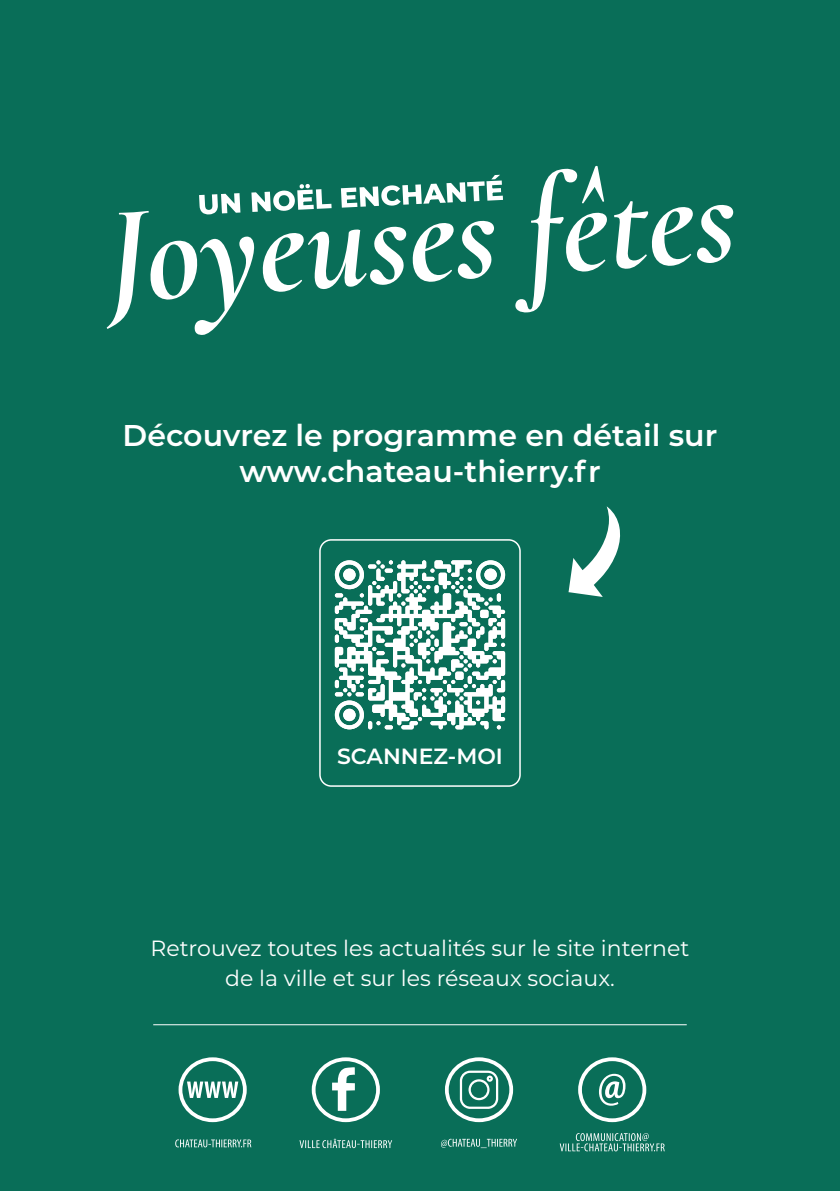
<style>
.page{position:relative;width:840px;height:1191px;background:#fff}
.page>*{position:absolute;margin:0;border:0;box-sizing:border-box;transform-origin:0 0}
.t1{font:600 30px/36px "Montserrat";color:#fff;text-align:center}
.t2{font:22px "Montserrat";color:#fff}
.t3{font:600 22px "Montserrat";color:#fff}
</style>
<div class="page">
<div style="left:0;top:0;width:839px;height:1191px;background:#096e58"></div>
<hr style="left:153px;top:1024px;width:533px;height:1px;background:#fff">
<svg style="left:515px;top:166px;width:91px;height:147px"></svg>
<svg style="left:614px;top:201px;width:119px;height:68px"></svg>
<svg style="left:106px;top:175px;width:396px;height:160px"></svg>
<svg style="left:334px;top:560px;width:171px;height:169px"></svg>
<div style="left:319px;top:539px;width:201px;height:248px;border:2px solid #fff;border-radius:11px"></div>
<svg style="left:568px;top:506px;width:52px;height:91px"></svg>
<svg style="left:299px;top:1138px;width:93px;height:10px"></svg>
<svg style="left:311px;top:1057px;width:69px;height:65px"></svg>
<svg style="left:559px;top:1133px;width:105px;height:18px"></svg>
<svg style="left:578px;top:1057px;width:68px;height:65px"></svg>
<svg style="left:175px;top:1139px;width:76px;height:8px"></svg>
<svg style="left:178px;top:1057px;width:68px;height:65px"></svg>
<svg style="left:441px;top:1138px;width:76px;height:10px"></svg>
<svg style="left:445px;top:1057px;width:68px;height:65px"></svg>
<p class="t1" style="left:122px;top:416px;width:596px">Découvrez le programme en détail sur www.chateau-thierry.fr</p>
<p class="t3" style="left:337px;top:741px;width:167px">SCANNEZ-MOI</p>
<p class="t2" style="left:150px;top:932px;width:540px">Retrouvez toutes les actualités sur le site internet</p>
<p class="t2" style="left:225px;top:962px;width:391px">de la ville et sur les réseaux sociaux.</p>
</div>
